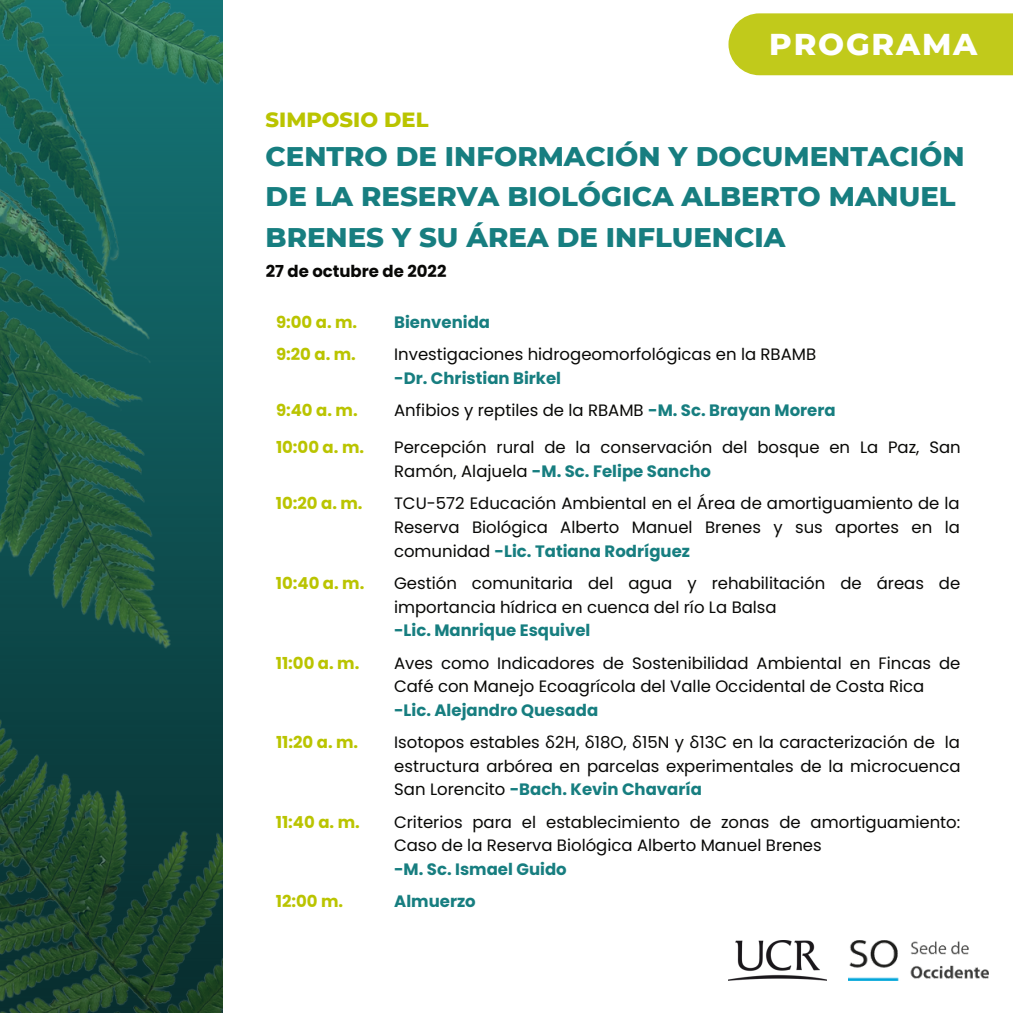
<style>
.page{position:relative;width:1013px;height:1013px;background:#fff}
.page>*{position:absolute;margin:0;border:0;box-sizing:border-box;transform-origin:0 0}
.t1{font:800 30.75px "Montserrat";letter-spacing:.06em;color:#fff}
.t2{font:800 27.45px/40.5px "Montserrat";color:#177e80}
.t3{font:800 21px "Montserrat";color:#bac400}
.t4{font:16.5px/23.7px "Poppins";color:#080806}
.t5{font:700 16.5px "Poppins";color:#177e80}
.t6{font:700 16.5px "Poppins";color:#bac400}
.t7{font:700 16.5px "Poppins";color:#080806}
.s1{font-weight:700;color:#177e80}
.s2{font-family:"Noto Sans"}
</style>
<div class="page">
<img style="left:0;top:0;width:223px;height:1012px">
<div style="left:728px;top:13px;width:284px;height:62px;background:#c1ca1b"></div>
<img style="left:848px;top:940px;width:140px;height:40px">
<img style="left:728px;top:940px;width:98px;height:40px">
<h1 class="t1" style="left:769px;top:25px;width:209px">PROGRAMA</h1>
<p class="t3" style="left:266px;top:107px;width:164px">SIMPOSIO DEL</p>
<h2 class="t2" style="left:266px;top:135px;width:700px">CENTRO DE INFORMACIÓN Y DOCUMENTACIÓN<br>DE LA RESERVA BIOLÓGICA ALBERTO MANUEL<br>BRENES Y SU ÁREA DE INFLUENCIA</h2>
<p class="t7" style="left:266px;top:260px;width:182px">27 de octubre de 2022</p>
<p class="t6" style="left:276px;top:311px;width:83px">9:00 a. m.</p>
<p class="t5" style="left:394px;top:311px;width:97px">Bienvenida</p>
<p class="t4" style="left:394px;top:343px;width:423px">Investigaciones hidrogeomorfológicas en la RBAMB</p>
<p class="t5" style="left:394px;top:366px;width:168px">-Dr. Christian Birkel</p>
<p class="t6" style="left:276px;top:343px;width:81px">9:20 a. m.</p>
<p class="t6" style="left:276px;top:399px;width:83px">9:40 a. m.</p>
<p class="t4" style="left:394px;top:398px;width:443px">Anfibios y reptiles de la RBAMB <span class="s1">-M. Sc. Brayan Morera</span></p>
<p class="t4" style="left:394px;top:436px;width:568px">Percepción rural de la conservación del bosque en La Paz, San<br>Ramón, Alajuela <span class="s1">-M. Sc. Felipe Sancho</span></p>
<p class="t6" style="left:276px;top:436px;width:90px">10:00 a. m.</p>
<p class="t6" style="left:276px;top:492px;width:88px">10:20 a. m.</p>
<p class="t4" style="left:394px;top:492px;width:567px;text-align:justify">TCU-572 Educación Ambiental en el Área de amortiguamiento de la Reserva Biológica Alberto Manuel Brenes y sus aportes en la comunidad <span class="s1">-Lic. Tatiana Rodríguez</span></p>
<p class="t6" style="left:276px;top:571px;width:90px">10:40 a. m.</p>
<p class="t4" style="left:394px;top:571px;width:568px">Gestión comunitaria del agua y rehabilitación de áreas de importancia hídrica en cuenca del río La Balsa</p>
<p class="t5" style="left:394px;top:619px;width:198px">-Lic. Manrique Esquivel</p>
<p class="t6" style="left:276px;top:651px;width:85px">11:00 a. m.</p>
<p class="t4" style="left:394px;top:651px;width:568px">Aves como Indicadores de Sostenibilidad Ambiental en Fincas de<br>Café con Manejo Ecoagrícola del Valle Occidental de Costa Rica</p>
<p class="t5" style="left:394px;top:698px;width:206px">-Lic. Alejandro Quesada</p>
<p class="t6" style="left:276px;top:730px;width:84px">11:20 a. m.</p>
<p class="t4" style="left:394px;top:730px;width:568px;text-align:justify">Isotopos estables <span class="s2">δ</span>2H, <span class="s2">δ</span>18O, <span class="s2">δ</span>15N y <span class="s2">δ</span>13C en la caracterización de la estructura arbórea en parcelas experimentales de la microcuenca San Lorencito <span class="s1">-Bach. Kevin Chavaría</span></p>
<p class="t6" style="left:276px;top:810px;width:85px">11:40 a. m.</p>
<p class="t4" style="left:394px;top:810px;width:568px">Criterios para el establecimiento de zonas de amortiguamiento:<br>Caso de la Reserva Biológica Alberto Manuel Brenes</p>
<p class="t5" style="left:394px;top:857px;width:174px">-M. Sc. Ismael Guido</p>
<p class="t6" style="left:276px;top:890px;width:69px">12:00 m.</p>
<p class="t5" style="left:394px;top:890px;width:83px">Almuerzo</p>
</div>
